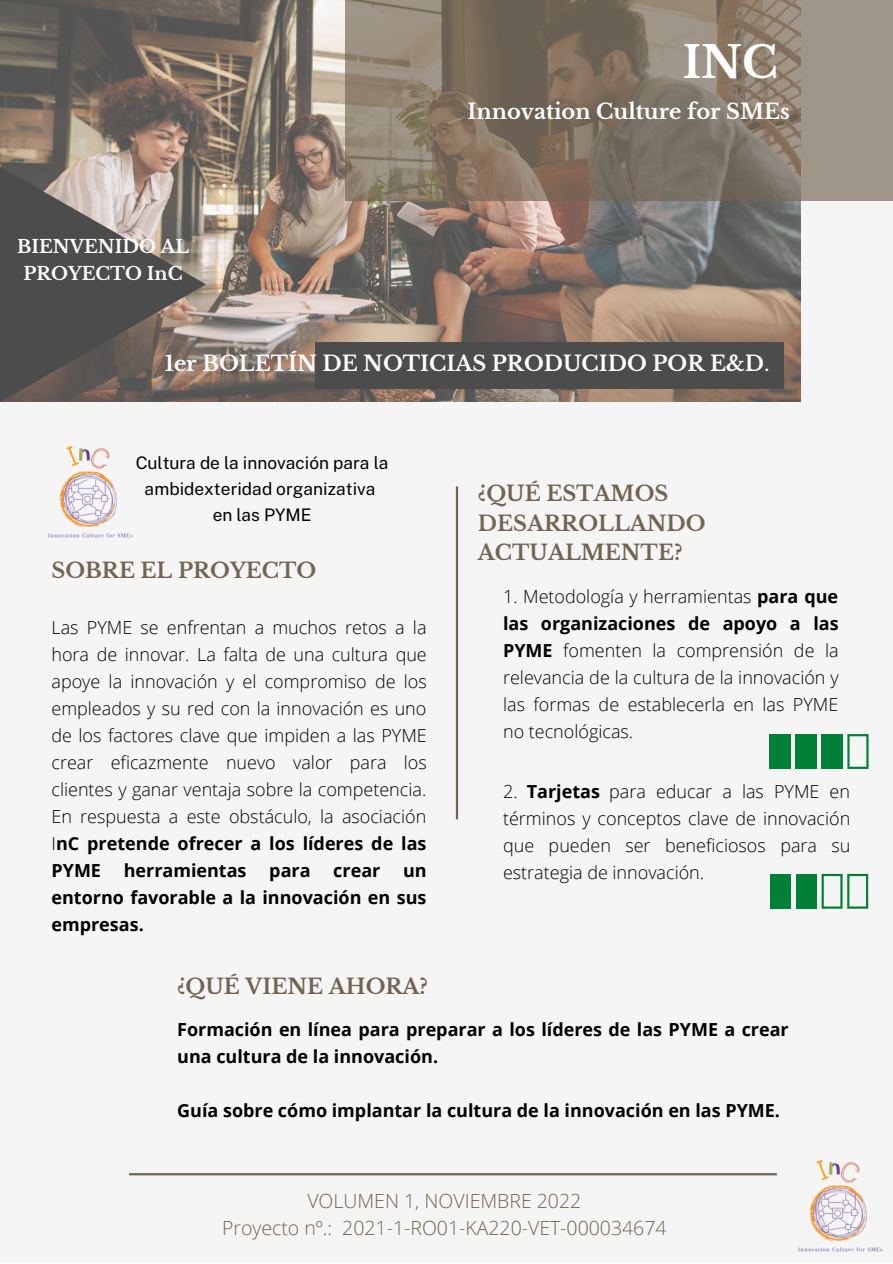
<style>
.page{position:relative;width:893px;height:1264px;background:#fff}
.page>*{position:absolute;margin:0;border:0;box-sizing:border-box;transform-origin:0 0}
.t1{font:700 43.5px "Libre Baskerville";color:#fff}
.t2{font:700 21px/29.2px "Libre Baskerville";color:#726451}
.t3{font:700 21px "Libre Baskerville";color:#fff}
.t4{font:300 19.5px/27px "Open Sans";color:#726451;text-align:center}
.t5{font:300 18px/27px "Open Sans";color:#000;text-align:justify}
.t6{font:700 18px/27px "Open Sans";color:#000;text-align:justify}
.t7{font:700 18px/27px "Libre Baskerville";color:#fff;text-align:center}
.t8{font:17.25px/26.2px "Public Sans";color:#000;text-align:center}
.s1{font-weight:400}
.s2{font-weight:700}
</style>
<div class="page">
<div style="left:0;top:0;width:892px;height:1262px;background:#f5f5f5"></div>
<img style="left:0;top:0;width:800px;height:401px">
<hr style="left:456px;top:486px;width:2px;height:333px;background:#726451">
<svg style="left:345px;top:0;width:547px;height:201px;background:#887c6d"></svg>
<hr style="left:129px;top:1173px;width:647px;height:2px;background:#726451">
<img style="left:776px;top:1159px;width:107px;height:93px">
<svg style="left:0;top:167px;width:206px;height:235px;background:#6f6965"></svg>
<img style="left:48px;top:445px;width:85px;height:93px">
<div style="left:315px;top:342px;width:468px;height:46px;background:#4d4c4c"></div>
<div style="left:769px;top:734px;width:21px;height:35px;background:#008037"></div>
<div style="left:795px;top:734px;width:21px;height:35px;background:#008037"></div>
<div style="left:821px;top:734px;width:21px;height:35px;background:#008037"></div>
<svg style="left:847px;top:734px;width:21px;height:35px"></svg>
<div style="left:770px;top:873px;width:21px;height:35px;background:#008037"></div>
<div style="left:795px;top:873px;width:21px;height:35px;background:#008037"></div>
<svg style="left:821px;top:873px;width:47px;height:35px"></svg>
<h1 class="t1" style="left:682px;top:36px;width:97px">INC</h1>
<p class="t7" style="left:17px;top:233px;width:173px">BIENVENIDO AL<br>PROYECTO InC</p>
<p class="t3" style="left:467px;top:98px;width:324px">Innovation Culture for SMEs</p>
<p class="t3" style="left:165px;top:351px;width:606px">1er BOLETÍN DE NOTICIAS PRODUCIDO POR E&amp;D<span class="s1">.</span></p>
<p class="t8" style="left:136px;top:449px;width:254px">Cultura de la innovación para la ambidexteridad organizativa en las PYME</p>
<p class="t2" style="left:51px;top:556px;width:266px">SOBRE EL PROYECTO</p>
<p class="t2" style="left:478px;top:479px;width:229px">¿QUÉ ESTAMOS<br>DESARROLLANDO<br>ACTUALMENTE?</p>
<p class="t5" style="left:503px;top:582px;width:337px">1. Metodología y herramientas <span class="s2">para que las organizaciones de apoyo a las PYME</span> fomenten la comprensión de la relevancia de la cultura de la innovación y las formas de establecerla en las PYME no tecnológicas.</p>
<p class="t5" style="left:51px;top:614px;width:377px">Las PYME se enfrentan a muchos retos a la hora de innovar. La falta de una cultura que apoye la innovación y el compromiso de los empleados y su red con la innovación es uno de los factores clave que impiden a las PYME crear eficazmente nuevo valor para los clientes y ganar ventaja sobre la competencia.<br>En respuesta a este obstáculo, la asociación I<span class="s2">nC pretende ofrecer a los líderes de las PYME</span></p>
<p class="t5" style="left:503px;top:777px;width:349px">2. <span class="s2">Tarjetas</span> para educar a las PYME en términos y conceptos clave de innovación que pueden ser beneficiosos para su estrategia de innovación.</p>
<p class="t6" style="left:124px;top:856px;width:124px">herramientas</p>
<p class="t6" style="left:269px;top:856px;width:43px">para</p>
<p class="t6" style="left:333px;top:856px;width:49px">crear</p>
<p class="t6" style="left:51px;top:856px;width:376px;text-indent:351px">un entorno favorable a la innovación en sus empresas.</p>
<p class="t2" style="left:177px;top:971px;width:252px">¿QUÉ VIENE AHORA?</p>
<p class="t6" style="left:177px;top:1015px;width:613px">Formación en línea para preparar a los líderes de las PYME a crear una cultura de la innovación.</p>
<p class="t6" style="left:177px;top:1096px;width:604px">Guía sobre cómo implantar la cultura de la innovación en las PYME.</p>
<p class="t4" style="left:222px;top:1187px;width:446px">VOLUMEN 1, NOVIEMBRE 2022<br>Proyecto nº.: 2021-1-RO01-KA220-VET-000034674</p>
</div>
